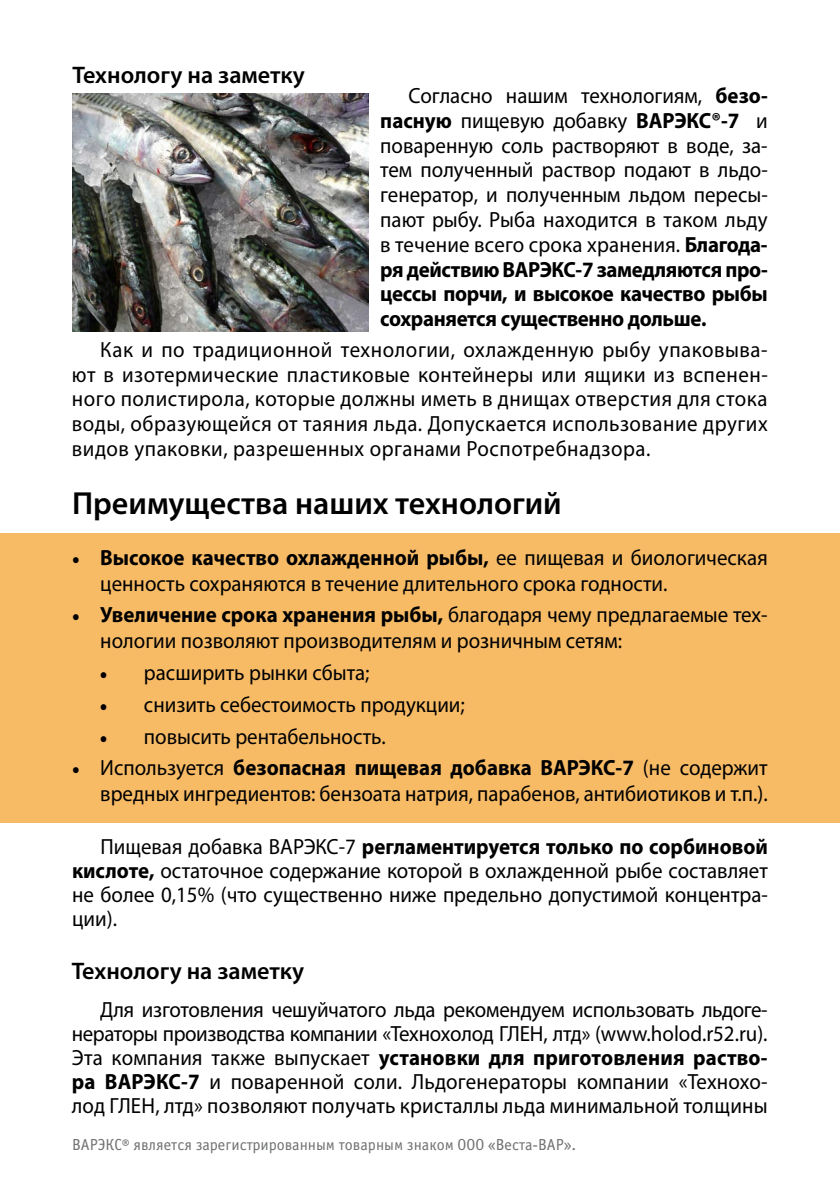
<style>
.page{position:relative;width:840px;height:1191px;background:#fff}
.page>*{position:absolute;margin:0;border:0;box-sizing:border-box;transform-origin:0 0}
.t1{font:600 32px "Myriad Pro";color:#000}
.t2{font:600 24px "Myriad Pro";color:#000}
.t3{font:22px/24.8px "Myriad Pro";color:#000;text-align:justify;scale:.95 1}
.t4{font:16px "Officina Sans C";color:#707172}
.s1{font-weight:700}
.s2{font-family:"Minion Pro";font-weight:600}
</style>
<div class="page">
<div style="left:0;top:533px;width:839px;height:289px;background:#f7bb66"></div>
<img style="left:72px;top:94px;width:296px;height:238px">
<p class="t2" style="left:73px;top:60px;width:234px">Технологу на заметку</p>
<p class="t3" style="left:380px;top:83px;width:409px;text-indent:28px">Согласно нашим технологиям, <span class="s1">безо&shy;пасную</span> пищевую добавку <span class="s1">ВАРЭКС®-7</span> и поваренную соль растворяют в воде, за&shy;тем полученный раствор подают в льдо&shy;генератор, и полученным льдом пересы&shy;пают рыбу. Рыба находится в таком льду в течение всего срока хранения. <span class="s1">Благода&shy;ря действию ВАРЭКС-7 замедляются про&shy;цессы порчи, и высокое качество рыбы сохраняется существенно дольше.</span></p>
<p class="t3" style="left:72px;top:337px;width:733px;text-indent:28px">Как и по традиционной технологии, охлажденную рыбу упаковыва&shy;ют в изотермические пластиковые контейнеры или ящики из вспенен&shy;ного полистирола, которые должны иметь в днищах отверстия для стока воды, образующейся от таяния льда. Допускается использование других видов упаковки, разрешенных органами Роспотребнадзора.</p>
<p class="t1" style="left:72px;top:483px;width:491px">Преимущества наших технологий</p>
<p class="t3" style="left:100px;top:544px;width:703px;line-height:26px;text-indent:-28px"><span class="s2">•</span> <span class="s1">Высокое качество охлажденной рыбы,</span> ее пищевая и биологическая ценность сохраняются в течение длительного срока годности.</p>
<p class="t3" style="left:100px;top:601px;width:703px;line-height:26px;text-indent:-28px"><span class="s2">•</span> <span class="s1">Увеличение срока хранения рыбы,</span> благодаря чему предлагаемые тех&shy;нологии позволяют производителям и розничным сетям:</p>
<p class="t3" style="left:100px;top:660px;width:285px"><span class="s2">•</span> расширить рынки сбыта;</p>
<p class="t3" style="left:100px;top:691px;width:386px"><span class="s2">•</span> снизить себестоимость продукции;</p>
<p class="t3" style="left:100px;top:723px;width:303px"><span class="s2">•</span> повысить рентабельность.</p>
<p class="t3" style="left:72px;top:754px;width:733px;line-height:26px;text-align:right"><span class="s2">•</span> Используется <span class="s1">безопасная пищевая добавка ВАРЭКС-7</span> (не содержит вредных ингредиентов: бензоата натрия, парабенов, антибиотиков и т.п.).</p>
<p class="t3" style="left:72px;top:834px;width:733px;line-height:24px;text-indent:28px">Пищевая добавка ВАРЭКС-7 <span class="s1">регламентируется только по сорбиновой кислоте,</span> остаточное содержание которой в охлажденной рыбе составляет не более 0,15% (что существенно ниже предельно допустимой концентра&shy;ции).</p>
<p class="t2" style="left:72px;top:955px;width:234px">Технологу на заметку</p>
<p class="t3" style="left:72px;top:997px;width:733px;line-height:24px;text-indent:28px">Для изготовления чешуйчатого льда рекомендуем использовать льдоге&shy;нераторы производства компании «Технохолод ГЛЕН, лтд» (www.holod.r52.ru).<br>Эта компания также выпускает <span class="s1">установки для приготовления раство&shy;ра ВАРЭКС-7</span> и поваренной соли. Льдогенераторы компании «Технохо&shy;лод ГЛЕН, лтд» позволяют получать кристаллы льда минимальной толщины</p>
<p class="t4" style="left:72px;top:1136px;width:505px">ВАРЭКС® является зарегистрированным товарным знаком ООО «Веста-ВАР».</p>
</div>
